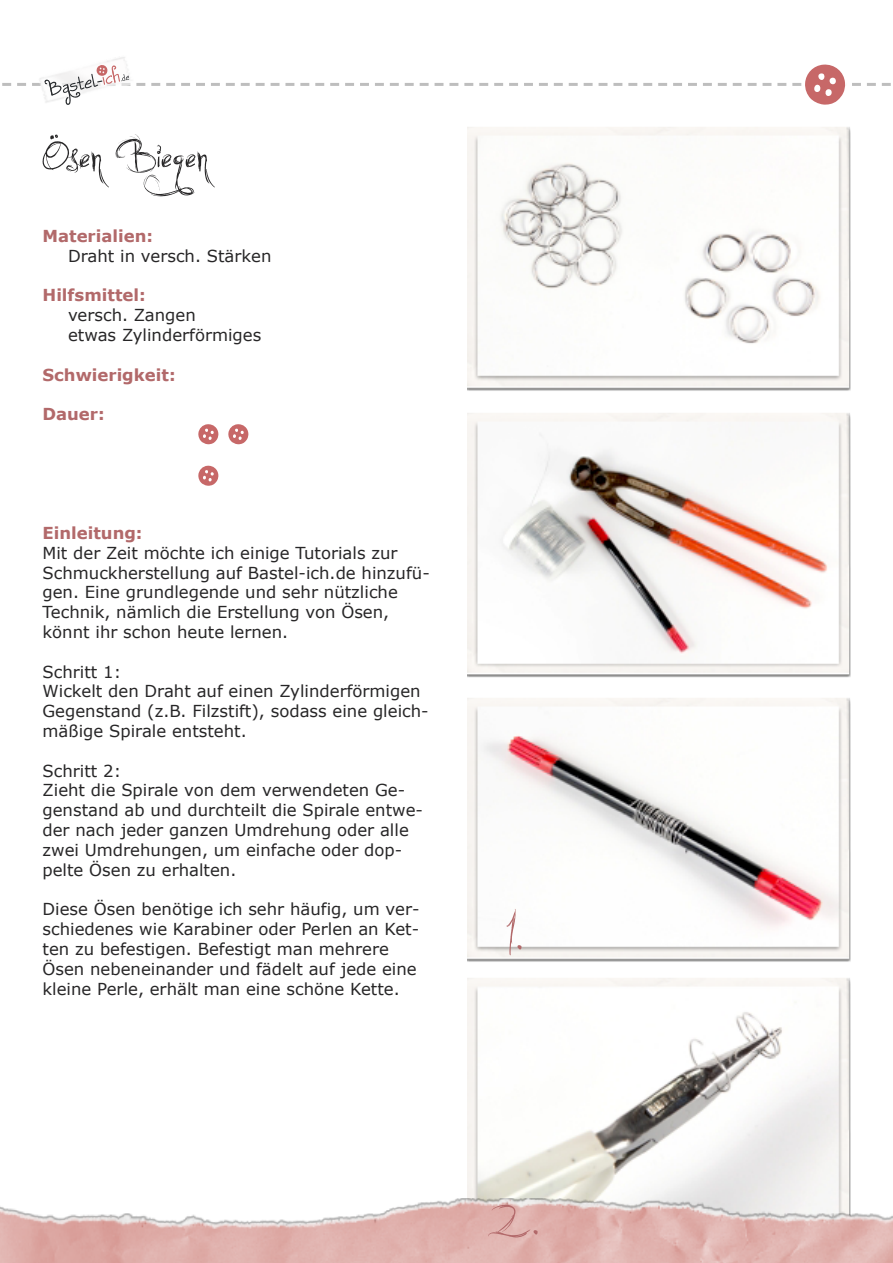
<style>
.page{position:relative;width:893px;height:1263px;background:#fff}
.page>*{position:absolute;margin:0;border:0;box-sizing:border-box;transform-origin:0 0}
.t1{font:52.5px "Dunno";color:#272627}
.t2{font:52.5px "Dunno";color:#b2696a}
.t3{font:16.5px/19.8px "Verdana";color:#272627}
.t4{font:700 16.5px "Verdana";color:#b2696a}
</style>
<div class="page">
<img style="left:468px;top:413px;width:382px;height:265px">
<img style="left:468px;top:978px;width:382px;height:220px">
<img style="left:468px;top:698px;width:382px;height:264px">
<img style="left:468px;top:127px;width:382px;height:264px">
<img style="left:0;top:1198px;width:893px;height:65px">
<svg style="left:2px;top:57px;width:889px;height:48px"></svg>
<svg style="left:198px;top:424px;width:20px;height:20px"></svg>
<svg style="left:228px;top:424px;width:20px;height:20px"></svg>
<svg style="left:198px;top:465px;width:20px;height:21px"></svg>
<h1 class="t1" style="left:43px;top:124px;width:182px">Ösen Biegen</h1>
<p class="t4" style="left:43px;top:225px;width:112px">Materialien:</p>
<p class="t3" style="left:68px;top:245px;width:205px">Draht in versch. Stärken</p>
<p class="t4" style="left:43px;top:285px;width:105px">Hilfsmittel:</p>
<p class="t3" style="left:68px;top:305px;width:195px">versch. Zangen<br>etwas Zylinderförmiges</p>
<p class="t4" style="left:43px;top:364px;width:135px">Schwierigkeit:</p>
<p class="t4" style="left:43px;top:404px;width:64px">Dauer:</p>
<p class="t4" style="left:43px;top:522px;width:102px">Einleitung:</p>
<p class="t3" style="left:43px;top:542px;width:389px">Mit der Zeit möchte ich einige Tutorials zur Schmuckherstellung auf Bastel-ich.de hinzufü&shy;gen. Eine grundlegende und sehr nützliche Technik, nämlich die Erstellung von Ösen, könnt ihr schon heute lernen.</p>
<p class="t3" style="left:43px;top:661px;width:388px">Schritt 1:<br>Wickelt den Draht auf einen Zylinderförmigen Gegenstand (z.B. Filzstift), sodass eine gleich&shy;mäßige Spirale entsteht.</p>
<p class="t3" style="left:43px;top:760px;width:382px">Schritt 2:<br>Zieht die Spirale von dem verwendeten Ge&shy;genstand ab und durchteilt die Spirale entwe&shy;der nach jeder ganzen Umdrehung oder alle zwei Umdrehungen, um einfache oder dop&shy;pelte Ösen zu erhalten.</p>
<p class="t3" style="left:43px;top:899px;width:379px">Diese Ösen benötige ich sehr häufig, um ver&shy;schiedenes wie Karabiner oder Perlen an Ket&shy;ten zu befestigen. Befestigt man mehrere Ösen nebeneinander und fädelt auf jede eine kleine Perle, erhält man eine schöne Kette.</p>
<h1 class="t2" style="left:505px;top:905px;width:18px">1.</h1>
<h1 class="t2" style="left:487px;top:1190px;width:52px">2.</h1>
</div>
